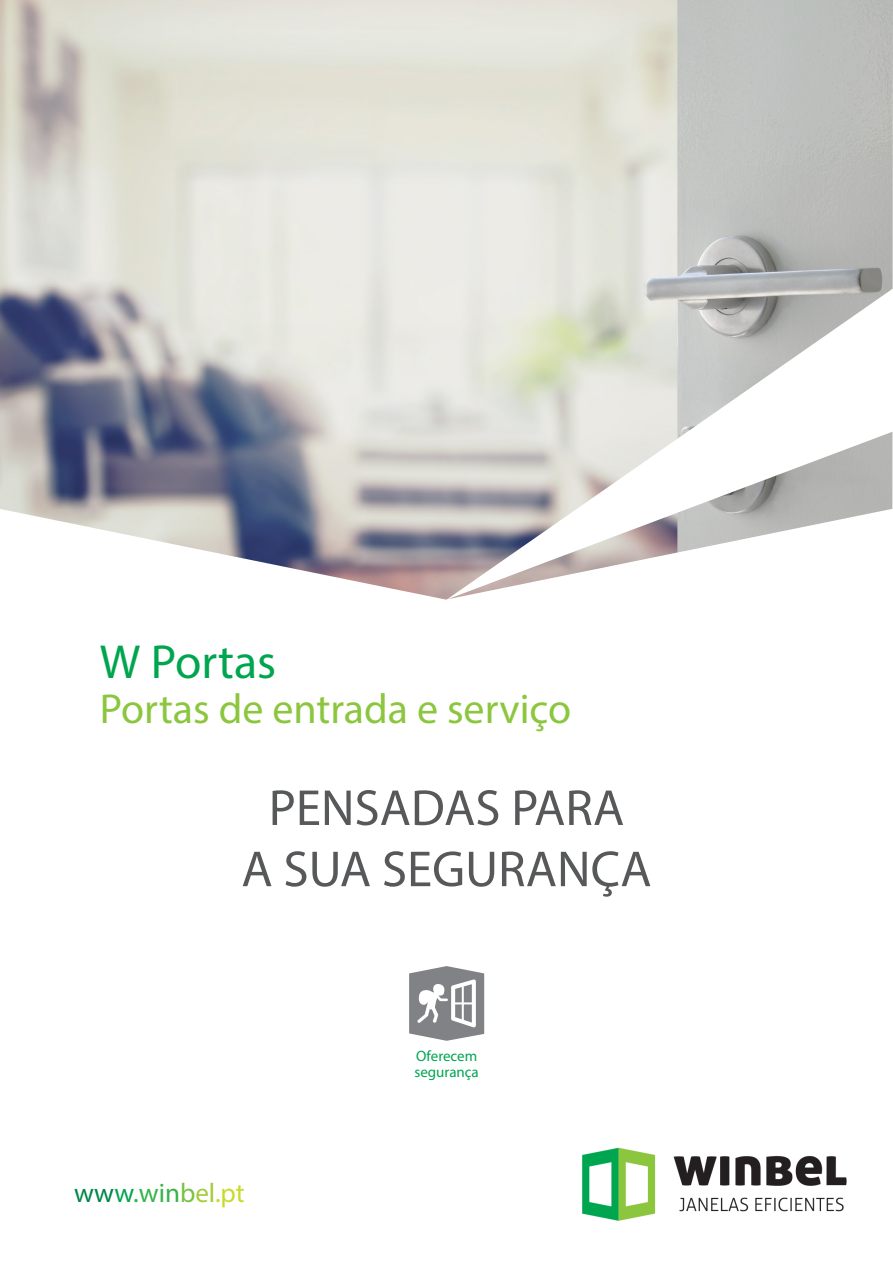
<style>
.page{position:relative;width:893px;height:1263px;background:#fff}
.page>*{position:absolute;margin:0;border:0;box-sizing:border-box;transform-origin:0 0}
.t1{font:51px "Myriad Pro";color:#57585a}
.t2{font:48px "Myriad Pro";color:#00a54f}
.t3{font:42px "Myriad Pro";color:#8bc63e}
.t4{font:27px "Myriad Pro";color:#35b44a}
.t5{font:15px/16.5px "Myriad Pro";color:#00a54f}
.s1{color:#00854a}
.s2{color:#00a54f}
.s3{color:#79c142}
.s4{color:#a3cd39}
.s5{color:#c9da2b}
</style>
<div class="page">
<svg style="left:409px;top:966px;width:75px;height:75px"></svg>
<img style="left:582px;top:1147px;width:265px;height:74px">
<img style="left:0;top:0;width:893px;height:600px">
<p class="t2" style="left:100px;top:632px;width:178px">W Portas</p>
<p class="t3" style="left:100px;top:683px;width:473px">Portas de entrada e serviço</p>
<p class="t1" style="left:269px;top:776px;width:357px">PENSADAS PARA</p>
<p class="t1" style="left:241px;top:838px;width:412px">A SUA SEGURANÇA</p>
<p class="t4" style="left:74px;top:1177px;width:172px"><span class="s1">ww</span><span class="s2">w</span>.win<span class="s3">b</span><span class="s4">el</span><span class="s5">.pt</span></p>
<p class="t5" style="left:414px;top:1047px;width:66px">Oferecem segurança</p>
</div>
